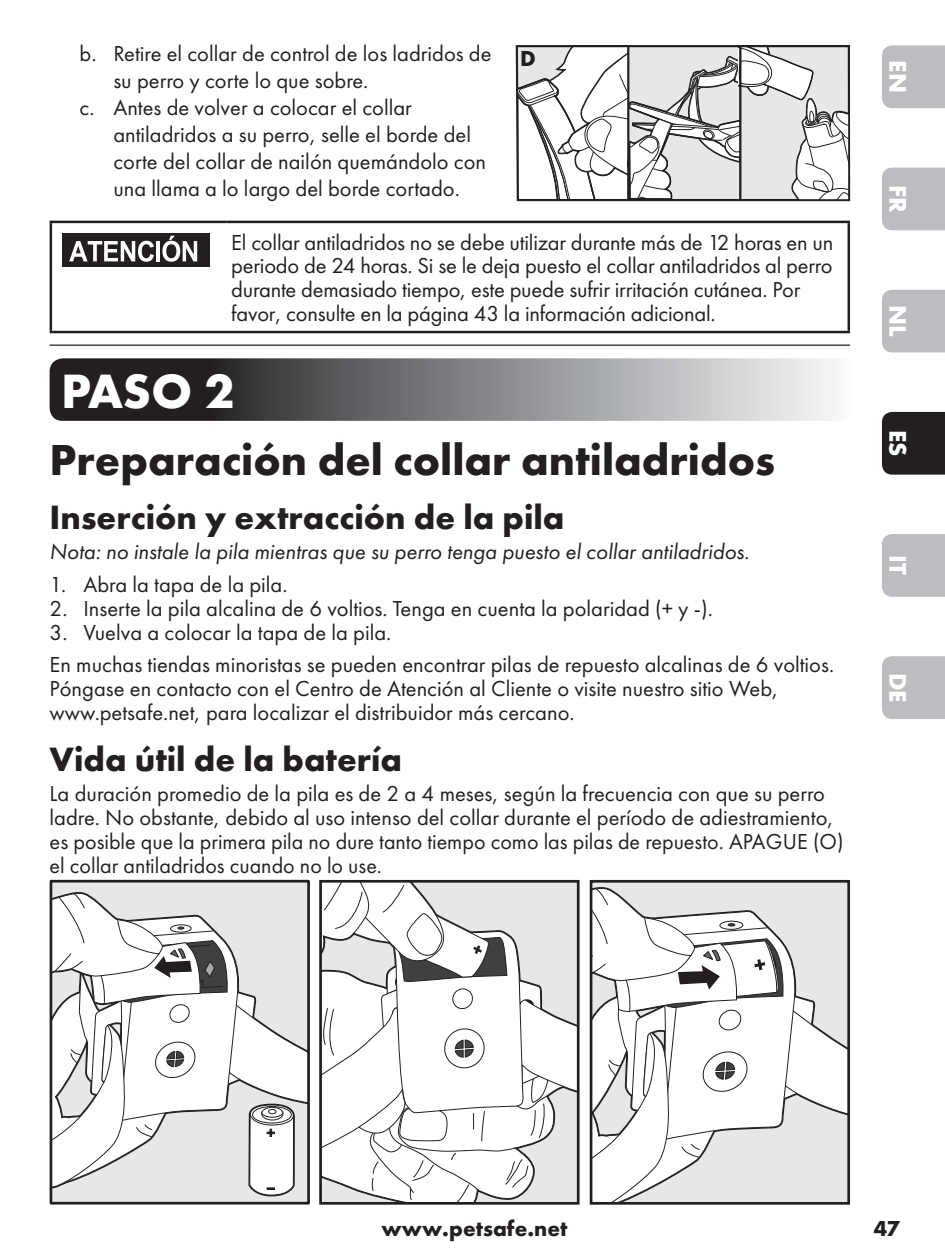
<style>
.page{position:relative;width:945px;height:1260px;background:#fff}
.page>*{position:absolute;margin:0;border:0;box-sizing:border-box;transform-origin:0 0}
.t1{font:50px "Futura PT Bold";color:#fff}
.t2{font:45px "Futura PT Bold";color:#231f20}
.t3{font:35px "Futura PT Bold";color:#231f20}
.t4{font:25px "Futura PT Bold";color:#fff}
.t5{font:22.5px/23.8px "Futura PT Book";color:#231f20}
.t6{font:italic 22.5px "Futura PT Book";color:#231f20}
.t7{font:22.5px "Futura PT Bold";color:#231f20}
</style>
<div class="page">
<div style="left:882px;top:656px;width:63px;height:63px;background:#bbbdc0"></div>
<div style="left:882px;top:534px;width:63px;height:63px;background:#bbbdc0"></div>
<div style="left:882px;top:412px;width:63px;height:63px;background:#231f20"></div>
<div style="left:882px;top:290px;width:63px;height:62px;background:#bbbdc0"></div>
<div style="left:882px;top:168px;width:63px;height:62px;background:#bbbdc0"></div>
<div style="left:882px;top:45px;width:63px;height:63px;background:#bbbdc0"></div>
<hr style="left:50px;top:345px;width:800px;height:1px;background:#231f20">
<hr style="left:50px;top:221px;width:177px;height:2px;background:#231f20">
<hr style="left:50px;top:223px;width:2px;height:108px;background:#231f20">
<hr style="left:227px;top:221px;width:623px;height:2px;background:#231f20">
<hr style="left:848px;top:223px;width:2px;height:108px;background:#231f20">
<hr style="left:50px;top:331px;width:800px;height:2px;background:#231f20">
<div style="left:62px;top:233px;width:148px;height:34px;background:#231f20"></div>
<svg style="left:69px;top:241px;width:85px;height:21px"></svg>
<hr style="left:156px;top:241px;width:4px;height:20px;background:#fff">
<svg style="left:162px;top:236px;width:35px;height:26px"></svg>
<svg style="left:50px;top:358px;width:785px;height:63px;background:#7f7f81"></svg>
<svg style="left:247px;top:220px;width:50px;height:671px"></svg>
<svg style="left:54px;top:891px;width:252px;height:310px"></svg>
<div style="left:50px;top:880px;width:260px;height:325px;border:3px solid #231f20"></div>
<div style="left:590px;top:880px;width:260px;height:325px;border:3px solid #231f20"></div>
<svg style="left:591px;top:886px;width:258px;height:319px"></svg>
<svg style="left:323px;top:884px;width:253px;height:317px"></svg>
<div style="left:319px;top:880px;width:261px;height:325px;border:3px solid #231f20"></div>
<svg style="left:518px;top:45px;width:330px;height:156px"></svg>
<div style="left:740px;top:45px;width:110px;height:156px;border:1px solid #231f20"></div>
<p class="t5" style="left:80px;top:43px;width:414px">b. Retire el collar de control de los ladridos de</p>
<p class="t7" style="left:520px;top:47px;width:17px">D</p>
<p class="t5" style="left:113px;top:70px;width:257px">su perro y corte lo que sobre.</p>
<p class="t5" style="left:80px;top:97px;width:334px">c. Antes de volver a colocar el collar</p>
<p class="t5" style="left:113px;top:124px;width:359px">antiladridos a su perro, selle el borde del</p>
<p class="t5" style="left:113px;top:151px;width:374px">corte del collar de nailón quemándolo con</p>
<p class="t5" style="left:113px;top:178px;width:348px">una llama a lo largo del borde cortado.</p>
<p class="t5" style="left:231px;top:231px;width:604px">El collar antiladridos no se debe utilizar durante más de 12 horas en un periodo de 24 horas. Si se le deja puesto el collar antiladridos al perro durante demasiado tiempo, este puede sufrir irritación cutánea. Por favor, consulte en la página 43 la información adicional.</p>
<h1 class="t1" style="left:61px;top:366px;width:175px">PASO 2</h1>
<h2 class="t2" style="left:50px;top:438px;width:727px">Preparación del collar antiladridos</h2>
<h3 class="t3" style="left:50px;top:499px;width:516px">Inserción y extracción de la pila</h3>
<p class="t6" style="left:50px;top:541px;width:701px">Nota: no instale la pila mientras que su perro tenga puesto el collar antiladridos.</p>
<p class="t5" style="left:50px;top:574px;width:239px">1. Abra la tapa de la pila.</p>
<p class="t5" style="left:50px;top:597px;width:665px">2. Inserte la pila alcalina de 6 voltios. Tenga en cuenta la polaridad (+ y -).</p>
<p class="t5" style="left:50px;top:617px;width:786px;line-height:32.5px">3. Vuelva a colocar la tapa de la pila.<br>En muchas tiendas minoristas se pueden encontrar pilas de repuesto alcalinas de 6 voltios.</p>
<p class="t5" style="left:50px;top:677px;width:730px">Póngase en contacto con el Centro de Atención al Cliente o visite nuestro sitio Web, www.petsafe.net, para localizar el distribuidor más cercano.</p>
<h3 class="t3" style="left:50px;top:741px;width:354px">Vida útil de la batería</h3>
<p class="t5" style="left:50px;top:783px;width:795px">La duración promedio de la pila es de 2 a 4 meses, según la frecuencia con que su perro ladre. No obstante, debido al uso intenso del collar durante el período de adiestramiento, es posible que la primera pila no dure tanto tiempo como las pilas de repuesto. APAGUE (O) el collar antiladridos cuando no lo use.</p>
<p class="t4" style="left:910px;top:60px;width:34px;rotate:90deg">EN</p>
<p class="t4" style="left:910px;top:185px;width:29px;rotate:90deg">FR</p>
<p class="t4" style="left:910px;top:305px;width:33px;rotate:90deg">NL</p>
<p class="t4" style="left:910px;top:430px;width:28px;rotate:90deg">ES</p>
<p class="t4" style="left:910px;top:555px;width:21px;rotate:90deg">IT</p>
<p class="t4" style="left:910px;top:673px;width:31px;rotate:90deg">DE</p>
<p class="t7" style="left:382px;top:1217px;width:187px">www.petsafe.net</p>
<p class="t7" style="left:874px;top:1217px;width:27px">47</p>
</div>
